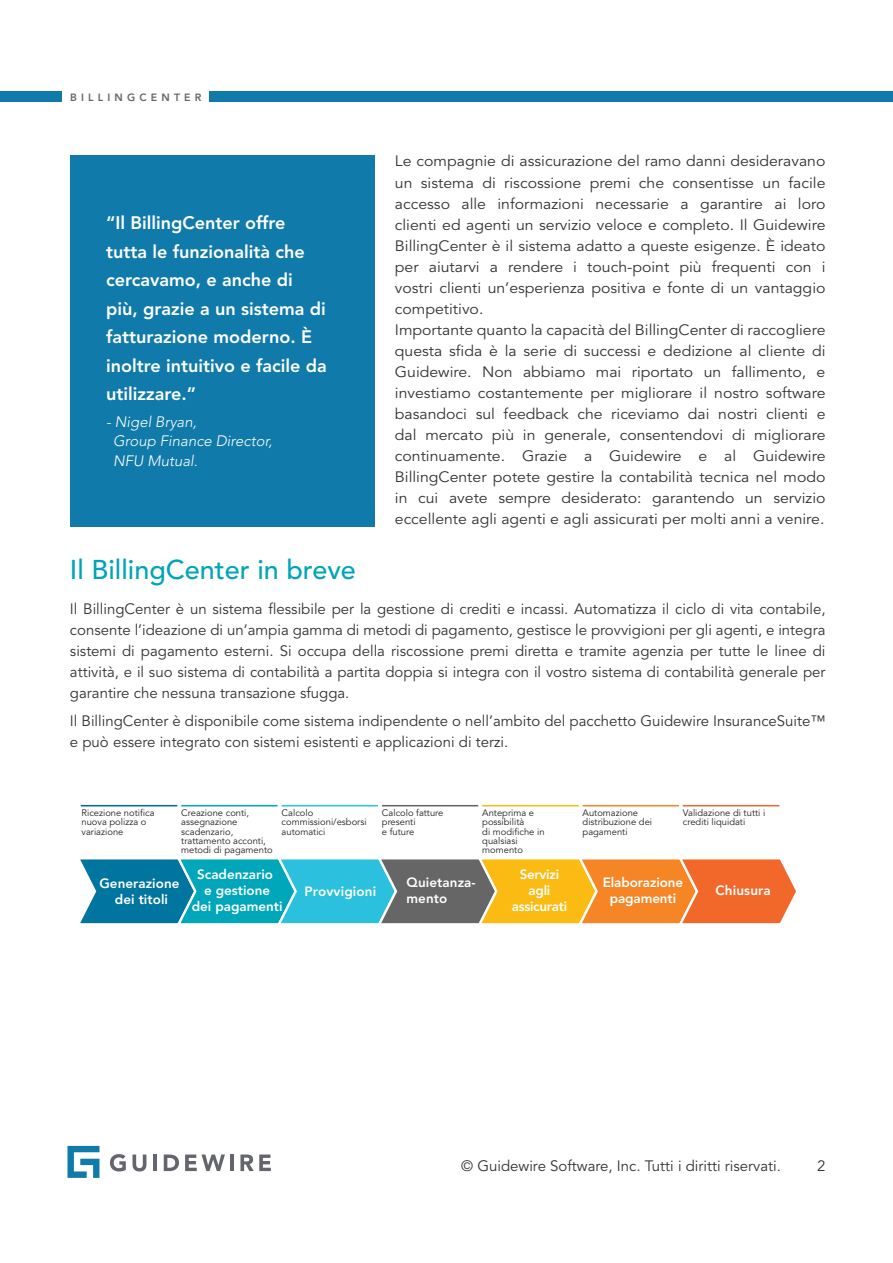
<style>
.page{position:relative;width:893px;height:1263px;background:#fff}
.page>*{position:absolute;margin:0;border:0;box-sizing:border-box;transform-origin:0 0}
.Subtitle{font:500 27px "Avenir LT Std";color:#00a5b8}
.t1{font:800 18px/28.5px "Avenir LT Std";color:#fff}
.Subtitle-2{font:15px/21px "Avenir LT Std";color:#323332;text-align:justify;scale:1.06 1}
.Subtitle-3{font:15px/21px "Avenir LT Std";color:#323332;text-align:justify}
.t2{font:italic 300 15px/19.5px "Avenir LT Std";color:#fff}
.t3{font:800 13.35px/16px "Avenir LT Std";color:#fff;text-align:center}
.t4{font:800 13.35px/16px "Avenir LT Std";letter-spacing:-.02em;color:#fff;text-align:center}
.t5{font:800 10.5px "Avenir LT Std";letter-spacing:.4em;color:#666}
.t6{font:9.45px/9.4px "Avenir LT Std";color:#231f20}
</style>
<div class="page">
<div style="left:210px;top:91px;width:683px;height:11px;background:#107aaa"></div>
<div style="left:0;top:91px;width:62px;height:11px;background:#107aaa"></div>
<svg style="left:110px;top:1154px;width:16px;height:17px"></svg>
<svg style="left:133px;top:1154px;width:13px;height:17px"></svg>
<hr style="left:153px;top:1154px;width:4px;height:17px;background:#65666d">
<svg style="left:164px;top:1154px;width:15px;height:17px"></svg>
<svg style="left:185px;top:1154px;width:40px;height:17px"></svg>
<hr style="left:230px;top:1154px;width:4px;height:17px;background:#65666d">
<svg style="left:240px;top:1154px;width:31px;height:17px"></svg>
<svg style="left:68px;top:1146px;width:31px;height:32px"></svg>
<div style="left:70px;top:155px;width:305px;height:371px;background:#107aaa"></div>
<hr style="left:181px;top:805px;width:97px;height:1px;background:#00a7bb">
<hr style="left:81px;top:805px;width:96px;height:1px;background:#0067aa">
<hr style="left:683px;top:805px;width:96px;height:1px;background:#f2682b">
<hr style="left:282px;top:805px;width:96px;height:1px;background:#2bc1de">
<hr style="left:382px;top:805px;width:96px;height:1px;background:#666">
<hr style="left:482px;top:805px;width:97px;height:1px;background:#fcbb13">
<hr style="left:583px;top:805px;width:96px;height:1px;background:#f58525">
<svg style="left:80px;top:859px;width:716px;height:65px;background:#869677"></svg>
<p class="t5" style="left:70px;top:91px;width:133px">BILLINGCENTER</p>
<p class="t1" style="left:106px;top:209px;width:222px">“Il BillingCenter offre tutta le funzionalità che cercavamo, e anche di più, grazie a un sistema di fatturazione moderno. È inoltre intuitivo e facile da utilizzare.”</p>
<p class="t2" style="left:113px;top:412px;width:160px;text-indent:-7px">- Nigel Bryan,<br>Group Finance Director,<br>NFU Mutual.</p>
<p class="Subtitle-2" style="left:395px;top:151px;width:408px">Le compagnie di assicurazione del ramo danni desideravano un sistema di riscossione premi che consentisse un facile accesso alle informazioni necessarie a garantire ai loro clienti ed agenti un servizio veloce e completo. Il Guidewire BillingCenter è il sistema adatto a queste esigenze. È ideato per aiutarvi a rendere i touch-point più frequenti con i vostri clienti un’esperienza positiva e fonte di un vantaggio competitivo.</p>
<p class="Subtitle-2" style="left:395px;top:319px;width:408px">Importante quanto la capacità del BillingCenter di raccogliere questa sfida è la serie di successi e dedizione al cliente di Guidewire. Non abbiamo mai riportato un fallimento, e investiamo costantemente per migliorare il nostro software basandoci sul feedback che riceviamo dai nostri clienti e dal mercato più in generale, consentendovi di migliorare continuamente. Grazie a Guidewire e al Guidewire BillingCenter potete gestire la contabilità tecnica nel modo in cui avete sempre desiderato: garantendo un servizio eccellente agli agenti e agli assicurati per molti anni a venire.</p>
<p class="Subtitle" style="left:70px;top:554px;width:287px">Il BillingCenter in breve</p>
<p class="Subtitle-3" style="left:70px;top:598px;width:757px">Il BillingCenter è un sistema flessibile per la gestione di crediti e incassi. Automatizza il ciclo di vita contabile, consente l’ideazione di un’ampia gamma di metodi di pagamento, gestisce le provvigioni per gli agenti, e integra sistemi di pagamento esterni. Si occupa della riscossione premi diretta e tramite agenzia per tutte le linee di attività, e il suo sistema di contabilità a partita doppia si integra con il vostro sistema di contabilità generale per garantire che nessuna transazione sfugga.</p>
<p class="Subtitle-3" style="left:70px;top:710px;width:757px">Il BillingCenter è disponibile come sistema indipendente o nell’ambito del pacchetto Guidewire InsuranceSuite™ e può essere integrato con sistemi esistenti e applicazioni di terzi.</p>
<p class="t6" style="left:82px;top:808px;width:75px">Ricezione notifica nuova polizza o variazione</p>
<p class="t6" style="left:181px;top:808px;width:93px">Creazione conti, assegnazione scadenzario, trattamento acconti, metodi di pagamento</p>
<p class="t6" style="left:282px;top:808px;width:87px">Calcolo commissioni/esborsi automatici</p>
<p class="t6" style="left:382px;top:808px;width:63px">Calcolo fatture presenti<br>e future</p>
<p class="t6" style="left:482px;top:808px;width:64px">Anteprima e possibilità<br>di modifiche in qualsiasi momento</p>
<p class="t6" style="left:583px;top:808px;width:71px">Automazione distribuzione dei pagamenti</p>
<p class="t6" style="left:683px;top:808px;width:84px">Validazione di tutti i crediti liquidati</p>
<p class="t3" style="left:99px;top:875px;width:82px">Generazione dei titoli</p>
<p class="t3" style="left:192px;top:866px;width:92px">Scadenzario<br>e gestione<br>dei pagamenti</p>
<p class="t3" style="left:304px;top:883px;width:73px">Provvigioni</p>
<p class="t3" style="left:407px;top:875px;width:71px;text-align:left">Quietanza&shy;mento</p>
<p class="t4" style="left:512px;top:866px;width:57px">Servizi agli assicurati</p>
<p class="t3" style="left:603px;top:875px;width:82px">Elaborazione pagamenti</p>
<p class="t3" style="left:716px;top:883px;width:57px">Chiusura</p>
<p class="Subtitle-3" style="left:461px;top:1155px;width:321px">© Guidewire Software, Inc. Tutti i diritti riservati.</p>
<p class="Subtitle-3" style="left:817px;top:1155px;width:10px">2</p>
</div>
